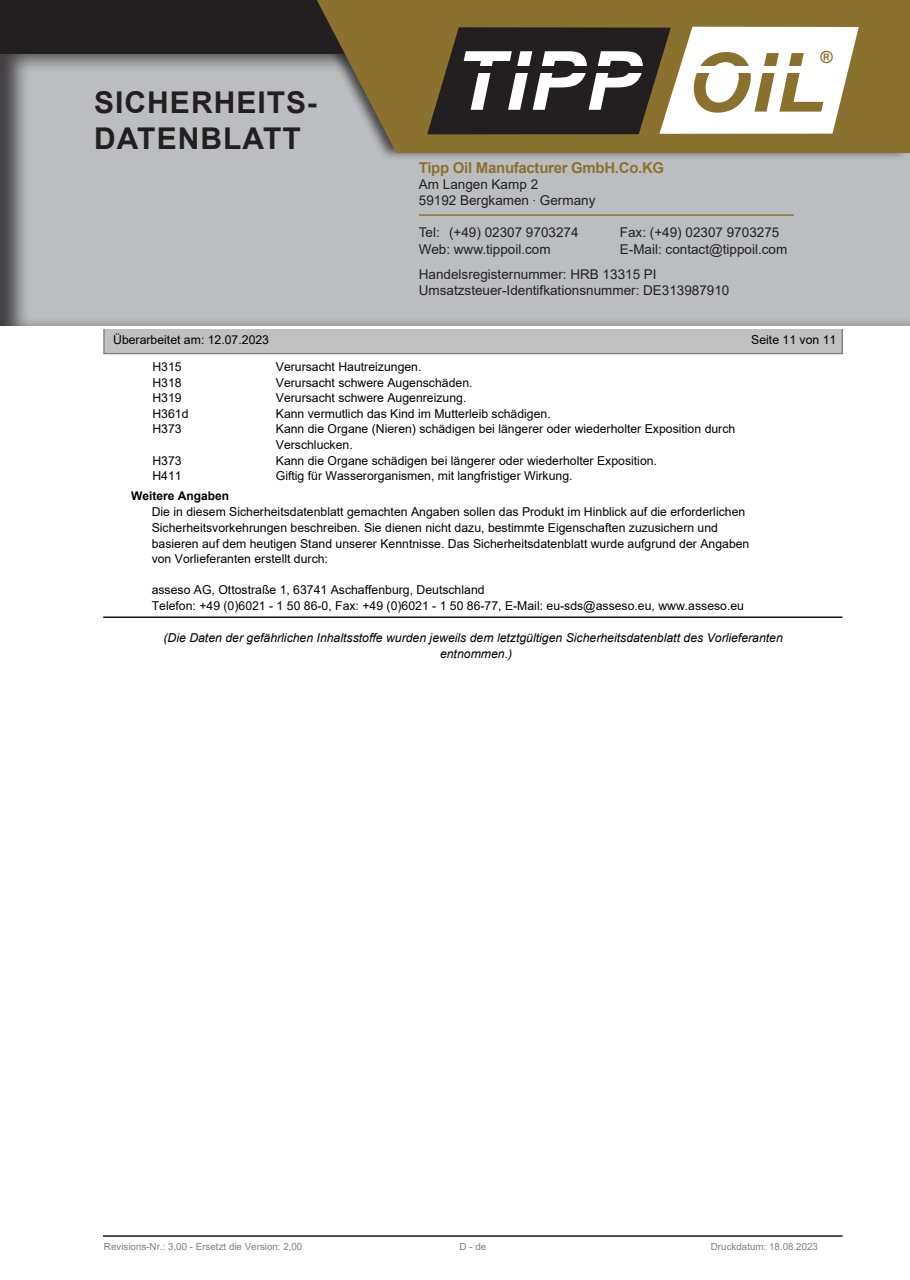
<style>
.page{position:relative;width:910px;height:1280px;background:#fff}
.page>*{position:absolute;margin:0;border:0;box-sizing:border-box;transform-origin:0 0}
.t1{font:italic 700 81.75px "Arial";letter-spacing:.015em;color:#fff}
.t2{font:700 30px/36px "Arial";letter-spacing:.035em;color:#231f20}
.t3{font:700 16.65px "Arial";color:#8a722e}
.t4{font:700 15.6px "Arial";color:#000}
.t5{font:700 15px "Arial";letter-spacing:-.02em;color:#8a722e}
.t6{font:13.5px/16.2px "Arial";color:#231f20}
.t7{font:12.3px/15.6px "Arial";color:#000}
.t8{font:italic 12.3px/15.8px "Arial";color:#000;text-align:center}
.t9{font:700 12px "Arial";color:#000}
.t10{font:9.75px "Arial";color:#808080}
.s1{color:#8a722e}
.s2{font-family:"Helvetica Neue LT Std";font-weight:100;font-stretch:condensed}
</style>
<div class="page">
<div style="left:0;top:52px;width:910px;height:276px;background:#231f20;opacity:.75"></div>
<div style="left:0;top:0;width:910px;height:53px;background:#231f20"></div>
<div style="left:300px;top:0;width:610px;height:161px;background:#231f20;opacity:.75"></div>
<svg style="left:317px;top:0;width:593px;height:153px;background:#8b773c"></svg>
<svg style="left:427px;top:27px;width:432px;height:107px"></svg>
<div style="left:454px;top:51px;width:183px;height:77px;background:#231f20"></div>
<div style="left:477px;top:66px;width:171px;height:7px;background:#231f20"></div>
<div style="left:694px;top:66px;width:109px;height:6px;background:#fff"></div>
<hr style="left:419px;top:214px;width:375px;height:2px;background:#8a722e">
<div style="left:103px;top:330px;width:740px;height:24px;background:#c0c0c0"></div>
<hr style="left:104px;top:616px;width:738px;height:2px;background:#000">
<hr style="left:104px;top:1235px;width:738px;height:2px;background:#000">
<h2 class="t2" style="left:94px;top:85px;width:224px">SICHERHEITS-<br>DATENBLATT</h2>
<h1 class="t1" style="left:454px;top:27px;width:373px">TIPP <span class="s1">OIL</span></h1>
<h3 class="t3" style="left:820px;top:47px;width:14px">®</h3>
<p class="t5" style="left:419px;top:157px;width:247px">Tipp Oil Manufacturer GmbH.Co.KG</p>
<p class="t6" style="left:419px;top:176px;width:178px">Am Langen Kamp 2<br>59192 Bergkamen <span class="s2">·</span> Germany</p>
<p class="t6" style="left:419px;top:224px;width:161px">Tel: (+49) 02307 9703274</p>
<p class="t6" style="left:620px;top:224px;width:161px">Fax: (+49) 02307 9703275</p>
<p class="t6" style="left:419px;top:241px;width:133px">Web: www.tippoil.com</p>
<p class="t6" style="left:419px;top:236px;width:370px;line-height:25.2px;text-indent:201px">E-Mail: contact@tippoil.com<br>Handelsregisternummer: HRB 13315 PI</p>
<p class="t6" style="left:419px;top:282px;width:312px">Umsatzsteuer-Identifkationsnummer: DE313987910</p>
<p class="t4" style="left:403px;top:245px;width:160px">Sicherheitsdatenblatt</p>
<p class="t7" style="left:374px;top:277px;width:217px">gemäß Verordnung (EG) Nr. 1907/2006</p>
<p class="t7" style="left:113px;top:332px;width:157px">Überarbeitet am: 12.07.2023</p>
<p class="t7" style="left:751px;top:332px;width:87px">Seite 11 von 11</p>
<p class="t7" style="left:152px;top:359px;width:31px">H315</p>
<p class="t7" style="left:276px;top:359px;width:147px">Verursacht Hautreizungen.</p>
<p class="t7" style="left:152px;top:374px;width:31px">H318</p>
<p class="t7" style="left:276px;top:374px;width:198px">Verursacht schwere Augenschäden.</p>
<p class="t7" style="left:152px;top:390px;width:31px">H319</p>
<p class="t7" style="left:276px;top:390px;width:192px">Verursacht schwere Augenreizung.</p>
<p class="t7" style="left:152px;top:405px;width:38px">H361d</p>
<p class="t7" style="left:276px;top:405px;width:276px">Kann vermutlich das Kind im Mutterleib schädigen.</p>
<p class="t7" style="left:152px;top:421px;width:31px">H373</p>
<p class="t7" style="left:276px;top:421px;width:461px">Kann die Organe (Nieren) schädigen bei längerer oder wiederholter Exposition durch<br>Verschlucken.</p>
<p class="t7" style="left:152px;top:452px;width:31px">H373</p>
<p class="t7" style="left:276px;top:452px;width:383px">Kann die Organe schädigen bei längerer oder wiederholter Exposition.</p>
<p class="t7" style="left:152px;top:468px;width:31px">H411</p>
<p class="t7" style="left:276px;top:468px;width:298px">Giftig für Wasserorganismen, mit langfristiger Wirkung.</p>
<p class="t7" style="left:152px;top:504px;width:599px">Die in diesem Sicherheitsdatenblatt gemachten Angaben sollen das Produkt im Hinblick auf die erforderlichen Sicherheitsvorkehrungen beschreiben. Sie dienen nicht dazu, bestimmte Eigenschaften zuzusichern und basieren auf dem heutigen Stand unserer Kenntnisse. Das Sicherheitsdatenblatt wurde aufgrund der Angaben von Vorlieferanten erstellt durch:</p>
<p class="t7" style="left:152px;top:582px;width:594px">asseso AG, Ottostraße 1, 63741 Aschaffenburg, Deutschland<br>Telefon: +49 (0)6021 - 1 50 86-0, Fax: +49 (0)6021 - 1 50 86-77, E-Mail: eu-sds@asseso.eu, www.asseso.eu</p>
<p class="t9" style="left:131px;top:487px;width:99px">Weitere Angaben</p>
<p class="t8" style="left:163px;top:630px;width:621px">(Die Daten der gefährlichen Inhaltsstoffe wurden jeweils dem letztgültigen Sicherheitsdatenblatt des Vorlieferanten entnommen.)</p>
<p class="t10" style="left:104px;top:1239px;width:200px">Revisions-Nr.: 3,00 - Ersetzt die Version: 2,00</p>
<p class="t10" style="left:460px;top:1239px;width:28px">D - de</p>
<p class="t10" style="left:711px;top:1239px;width:109px">Druckdatum: 18.08.2023</p>
</div>
